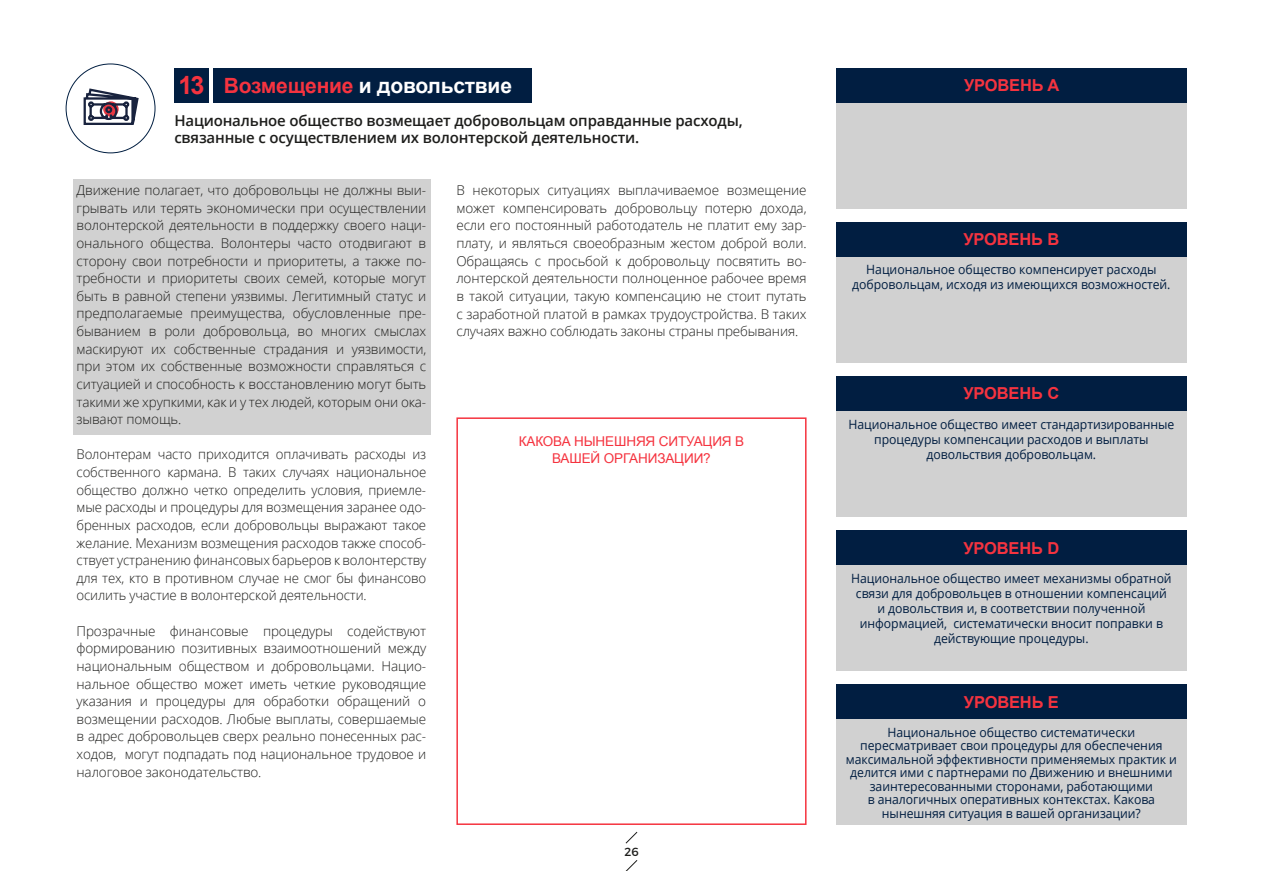
<style>
.page{position:relative;width:1263px;height:893px;background:#fff}
.page>*{position:absolute;margin:0;border:0;box-sizing:border-box;transform-origin:0 0}
.t1{font:700 21px "Arial";letter-spacing:-.01em;color:#fff}
.t2{font:700 16.5px "Arial";letter-spacing:-.01em;color:#f5333f}
.t3{font:600 15px/16.5px "Open Sans";letter-spacing:-.01em;color:#1d1d1b}
.t4{font:300 13.5px/17.7px "Open Sans";letter-spacing:-.01em;color:#1d1d1b;text-align:justify}
.t5{font:13.5px/16.2px "Arial";letter-spacing:-.01em;color:#f5333f;text-align:center}
.t6{font:12.75px/15px "Open Sans";letter-spacing:-.005em;color:#011e41;text-align:center;scale:.96 1}
.t7{font:11.85px "Montserrat";color:#1d1d1b}
.s1{font-size:25.2px;color:#f5333f}
.s2{color:#f5333f}
</style>
<div class="page">
<svg style="left:625px;top:831px;width:13px;height:13px"></svg>
<svg style="left:625px;top:860px;width:13px;height:11px"></svg>
<div style="left:836px;top:719px;width:350px;height:106px;background:#d1d1d1"></div>
<div style="left:836px;top:685px;width:350px;height:34px;background:#011e41"></div>
<div style="left:73px;top:179px;width:357px;height:255px;background:#d1d1d1"></div>
<div style="left:836px;top:102px;width:350px;height:106px;background:#d1d1d1"></div>
<div style="left:836px;top:68px;width:350px;height:34px;background:#011e41"></div>
<div style="left:836px;top:256px;width:350px;height:106px;background:#d1d1d1"></div>
<div style="left:836px;top:222px;width:350px;height:34px;background:#011e41"></div>
<div style="left:836px;top:410px;width:350px;height:107px;background:#d1d1d1"></div>
<div style="left:836px;top:376px;width:350px;height:34px;background:#011e41"></div>
<div style="left:836px;top:564px;width:350px;height:107px;background:#d1d1d1"></div>
<div style="left:836px;top:530px;width:350px;height:34px;background:#011e41"></div>
<svg style="left:84px;top:88px;width:55px;height:37px"></svg>
<div style="left:213px;top:68px;width:318px;height:34px;background:#011e41"></div>
<div style="left:174px;top:68px;width:34px;height:34px;background:#011e41"></div>
<div style="left:456px;top:417px;width:350px;height:408px;border:2px solid #f5333f"></div>
<h1 class="t1" style="left:178px;top:71px;width:335px"><span class="s1">13</span> <span class="s2">Возмещение</span> и довольствие</h1>
<p class="t3" style="left:174px;top:112px;width:570px">Национальное общество возмещает добровольцам оправданные расходы, связанные с осуществлением их волонтерской деятельности.</p>
<p class="t4" style="left:77px;top:181px;width:351px">Движение полагает, что добровольцы не должны выи&shy;грывать или терять экономически при осуществлении волонтерской деятельности в поддержку своего наци&shy;онального общества. Волонтеры часто отодвигают в сторону свои потребности и приоритеты, а также по&shy;требности и приоритеты своих семей, которые могут быть в равной степени уязвимы. Легитимный статус и предполагаемые преимущества, обусловленные пре&shy;быванием в роли добровольца, во многих смыслах маскируют их собственные страдания и уязвимости, при этом их собственные возможности справляться с ситуацией и способность к восстановлению могут быть такими же хрупкими, как и у тех людей, которым они ока&shy;зывают помощь.</p>
<p class="t4" style="left:77px;top:445px;width:351px">Волонтерам часто приходится оплачивать расходы из собственного кармана. В таких случаях национальное общество должно четко определить условия, приемле&shy;мые расходы и процедуры для возмещения заранее одо&shy;бренных расходов, если добровольцы выражают такое желание. Механизм возмещения расходов также способ&shy;ствует устранению финансовых барьеров к волонтерству для тех, кто в противном случае не смог бы финансово осилить участие в волонтерской деятельности.</p>
<p class="t4" style="left:77px;top:622px;width:351px">Прозрачные финансовые процедуры содействуют формированию позитивных взаимоотношений между национальным обществом и добровольцами. Нацио&shy;нальное общество может иметь четкие руководящие указания и процедуры для обработки обращений о возмещении расходов. Любые выплаты, совершаемые в адрес добровольцев сверх реально понесенных рас&shy;ходов, могут подпадать под национальное трудовое и налоговое законодательство.</p>
<p class="t4" style="left:456px;top:181px;width:352px">В некоторых ситуациях выплачиваемое возмещение может компенсировать добровольцу потерю дохода, если его постоянный работодатель не платит ему зар&shy;плату, и являться своеобразным жестом доброй воли.<br>Обращаясь с просьбой к добровольцу посвятить во&shy;лонтерской деятельности полноценное рабочее время в такой ситуации, такую компенсацию не стоит путать с заработной платой в рамках трудоустройства. В таких случаях важно соблюдать законы страны пребывания.</p>
<p class="t5" style="left:519px;top:434px;width:227px">КАКОВА НЫНЕШНЯЯ СИТУАЦИЯ В<br>ВАШЕЙ ОРГАНИЗАЦИИ?</p>
<p class="t7" style="left:624px;top:845px;width:16px">26</p>
<p class="t2" style="left:964px;top:74px;width:97px">УРОВЕНЬ A</p>
<p class="t2" style="left:963px;top:229px;width:97px">УРОВЕНЬ B</p>
<p class="t6" style="left:852px;top:262px;width:333px">Национальное общество компенсирует расходы добровольцам, исходя из имеющихся возможностей.</p>
<p class="t2" style="left:963px;top:383px;width:97px">УРОВЕНЬ C</p>
<p class="t6" style="left:848px;top:416px;width:341px">Национальное общество имеет стандартизированные процедуры компенсации расходов и выплаты довольствия добровольцам.</p>
<p class="t2" style="left:963px;top:537px;width:97px">УРОВЕНЬ D</p>
<p class="t6" style="left:851px;top:570px;width:336px">Национальное общество имеет механизмы обратной связи для добровольцев в отношении компенсаций и довольствия и, в соответствии полученной информацией, систематически вносит поправки в действующие процедуры.</p>
<p class="t2" style="left:964px;top:691px;width:96px">УРОВЕНЬ E</p>
<p class="t6" style="left:846px;top:725px;width:346px;line-height:13.5px">Национальное общество систематически пересматривает свои процедуры для обеспечения максимальной эффективности применяемых практик и делится ими с партнерами по Движению и внешними заинтересованными сторонами, работающими<br>в аналогичных оперативных контекстах. Какова нынешняя ситуация в вашей организации?</p>
</div>
